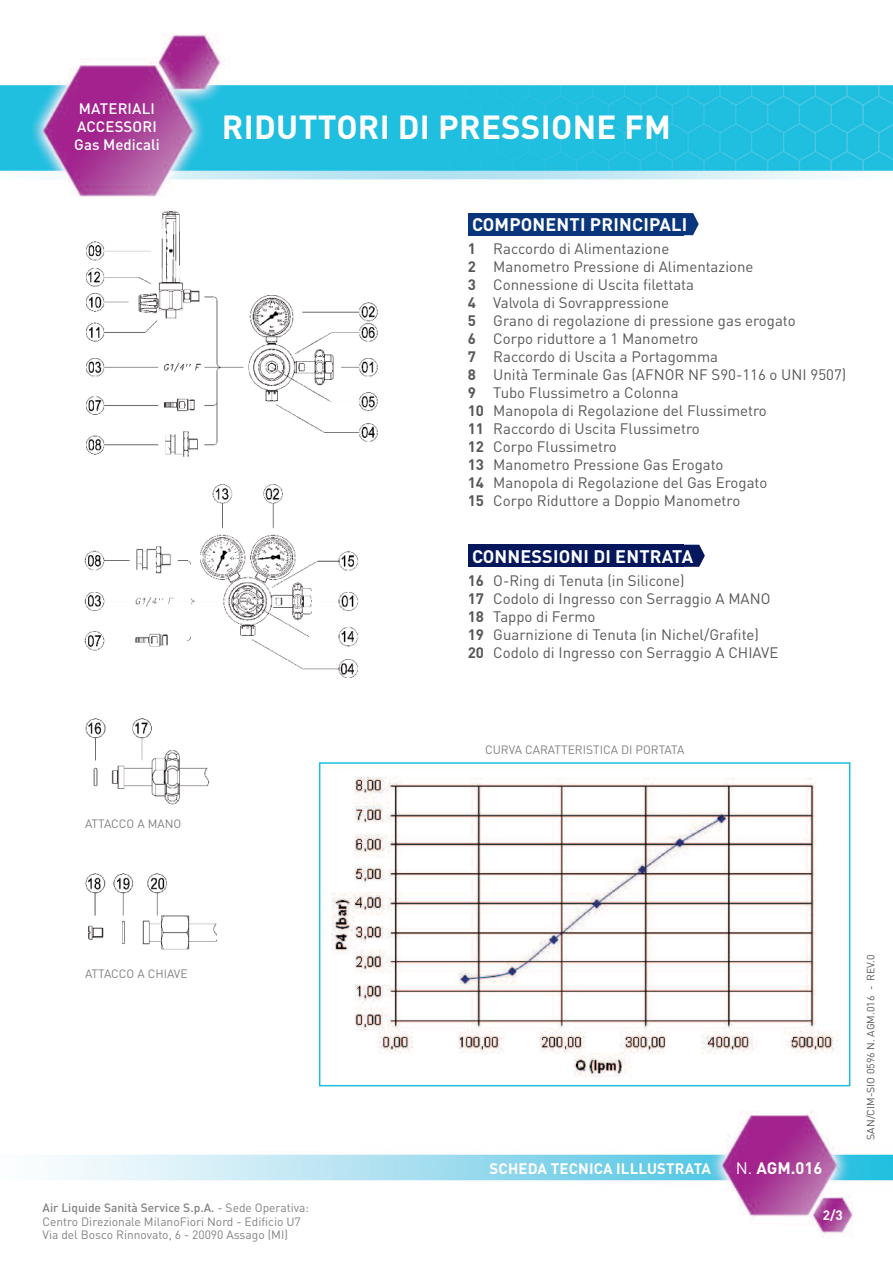
<style>
.page{position:relative;width:893px;height:1263px;background:#fff}
.page>*{position:absolute;margin:0;border:0;box-sizing:border-box;transform-origin:0 0}
.t1{font:700 33px "DINOT";letter-spacing:.01em;color:#fff}
.t2{font:700 18px "DINOT";letter-spacing:.01em;color:#fff}
.t3{font:700 16.5px "DINOT";color:#fff}
.t4{font:15px/18px "DINOT";color:#57585a}
.t5{font:500 15px/18px "DINOT";letter-spacing:.01em;color:#fff;text-align:center}
.t6{font:700 15px "DINOT";letter-spacing:.01em;color:#fff}
.t7{font:700 13.5px "DINOT";color:#fff}
.t8{font:12px/13.5px "DINOT";color:#808285}
.t9{font:10.5px "DINOT";color:#57585a}
.s1{font-weight:700}
.s2{font-weight:500}
.s3{font-weight:400}
</style>
<div class="page">
<svg style="left:684px;top:545px;width:21px;height:22px"></svg>
<div style="left:468px;top:545px;width:216px;height:22px;background:#04175c"></div>
<img style="left:0;top:34px;width:892px;height:163px">
<img style="left:45px;top:1110px;width:847px;height:127px">
<img style="left:86px;top:211px;width:292px;height:246px">
<img style="left:84px;top:484px;width:275px;height:194px">
<img style="left:85px;top:718px;width:125px;height:87px">
<img style="left:85px;top:873px;width:131px;height:77px">
<svg style="left:684px;top:213px;width:15px;height:22px"></svg>
<div style="left:468px;top:213px;width:216px;height:22px;background:#08357c"></div>
<img style="left:331px;top:776px;width:508px;height:301px">
<div style="left:319px;top:762px;width:531px;height:324px;border:2px solid #1cbfe0"></div>
<p class="t5" style="left:74px;top:101px;width:87px">MATERIALI<br>ACCESSORI<br>Gas Medicali</p>
<p class="t8" style="left:85px;top:818px;width:98px">ATTACCO A MANO</p>
<h1 class="t1" style="left:222px;top:116px;width:451px">RIDUTTORI DI PRESSIONE FM</h1>
<p class="t2" style="left:472px;top:218px;width:217px">COMPONENTI PRINCIPALI</p>
<p class="t4" style="left:468px;top:241px;width:380px"><span class="s1">1</span> Raccordo di Alimentazione<br><span class="s1">2</span> Manometro Pressione di Alimentazione<br><span class="s1">3</span> Connessione di Uscita filettata<br><span class="s1">4</span> Valvola di Sovrappressione<br><span class="s1">5</span> Grano di regolazione di pressione gas erogato<br><span class="s1">6</span> Corpo riduttore a 1 Manometro<br><span class="s1">7</span> Raccordo di Uscita a Portagomma<br><span class="s1">8</span> Unità Terminale Gas (AFNOR NF S90-116 o UNI 9507)<br><span class="s1">9</span> Tubo Flussimetro a Colonna<br><span class="s1">10</span> Manopola di Regolazione del Flussimetro<br><span class="s1">11</span> Raccordo di Uscita Flussimetro<br><span class="s1">12</span> Corpo Flussimetro<br><span class="s1">13</span> Manometro Pressione Gas Erogato<br><span class="s1">14</span> Manopola di Regolazione del Gas Erogato<br><span class="s1">15</span> Corpo Riduttore a Doppio Manometro</p>
<p class="t2" style="left:472px;top:550px;width:223px">CONNESSIONI DI ENTRATA</p>
<p class="t4" style="left:468px;top:573px;width:312px"><span class="s1">16</span> O-Ring di Tenuta (in Silicone)<br><span class="s1">17</span> Codolo di Ingresso con Serraggio A MANO <span class="s1">18</span> Tappo di Fermo<br><span class="s1">19</span> Guarnizione di Tenuta (in Nichel/Grafite)<br><span class="s1">20</span> Codolo di Ingresso con Serraggio A CHIAVE</p>
<p class="t8" style="left:485px;top:745px;width:201px">CURVA CARATTERISTICA DI PORTATA</p>
<p class="t8" style="left:85px;top:968px;width:104px">ATTACCO A CHIAVE</p>
<p class="t8" style="left:43px;top:1202px;width:268px"><span class="s2">Air Liquide Sanità Service S.p.A.</span> - Sede Operativa:<br>Centro Direzionale MilanoFiori Nord - Edificio U7<br>Via del Bosco Rinnovato, 6 - 20090 Assago (MI)</p>
<p class="t6" style="left:490px;top:1164px;width:223px">SCHEDA TECNICA ILLLUSTRATA</p>
<p class="t3" style="left:736px;top:1162px;width:88px"><span class="s3">N.</span> AGM.016</p>
<p class="t7" style="left:823px;top:1210px;width:22px">2/3</p>
<p class="t9" style="left:867px;top:1140px;width:187px;rotate:-90deg">SAN/CIM-SIO 0596 N. AGM.016 - REV.0</p>
</div>
